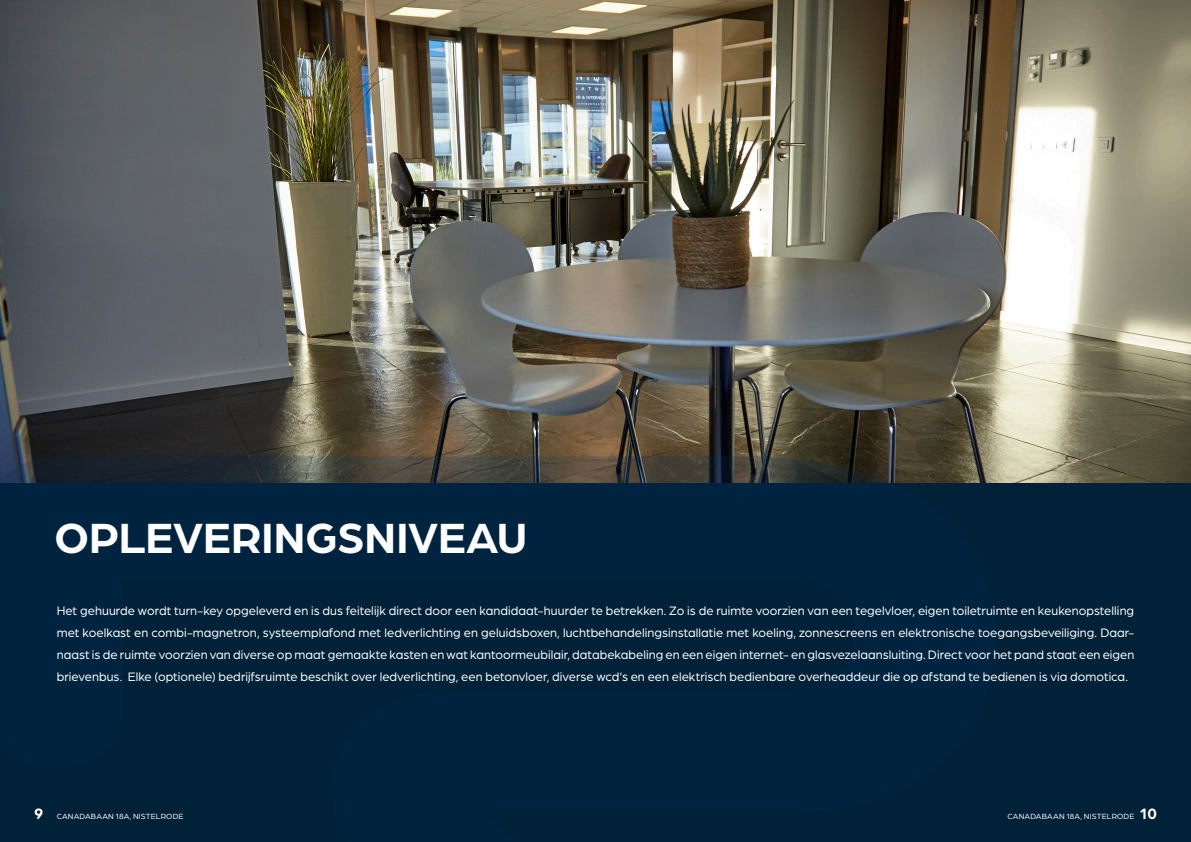
<style>
.page{position:relative;width:1191px;height:842px;background:#002138}
.page>*{position:absolute;margin:0;border:0;box-sizing:border-box;transform-origin:0 0}
.Koppen_groot_wit{font:700 45px "Arboria";letter-spacing:-.005em;color:#fff}
.Broodtekst_wit{font:13px/22px "Arboria";color:#fff;text-align:justify}
.t1{font:8px "Arboria";letter-spacing:.02em;color:#fff}
.s1{font-weight:700;font-size:16px}
</style>
<div class="page">
<img style="left:1px;top:0;width:1190px;height:483px">
<svg style="left:0;top:456px;width:996px;height:27px;background:#3b3c38"></svg>
<p class="Koppen_groot_wit" style="left:55px;top:507px;width:474px">OPLEVERINGSNIVEAU</p>
<p class="Broodtekst_wit" style="left:57px;top:599px;width:1079px">Het gehuurde wordt turn-key opgeleverd en is dus feitelijk direct door een kandidaat-huurder te betrekken. Zo is de ruimte voorzien van een tegelvloer, eigen toiletruimte en keukenopstelling met koelkast en combi-magnetron, systeemplafond met ledverlichting en geluidsboxen, luchtbehandelingsinstallatie met koeling, zonnescreens en elektronische toegangsbeveiliging. Daar&shy;naast is de ruimte voorzien van diverse op maat gemaakte kasten en wat kantoormeubilair, databekabeling en een eigen internet- en glasvezelaansluiting. Direct voor het pand staat een eigen brievenbus. Elke (optionele) bedrijfsruimte beschikt over ledverlichting, een betonvloer, diverse wcd’s en een elektrisch bedienbare overheaddeur die op afstand te bedienen is via domotica.</p>
<p class="t1" style="left:34px;top:811px;width:151px"><span class="s1">9</span> CANADABAAN 18A, NISTELRODE</p>
<p class="t1" style="left:1007px;top:811px;width:151px">CANADABAAN 18A, NISTELRODE <span class="s1">10</span></p>
</div>
